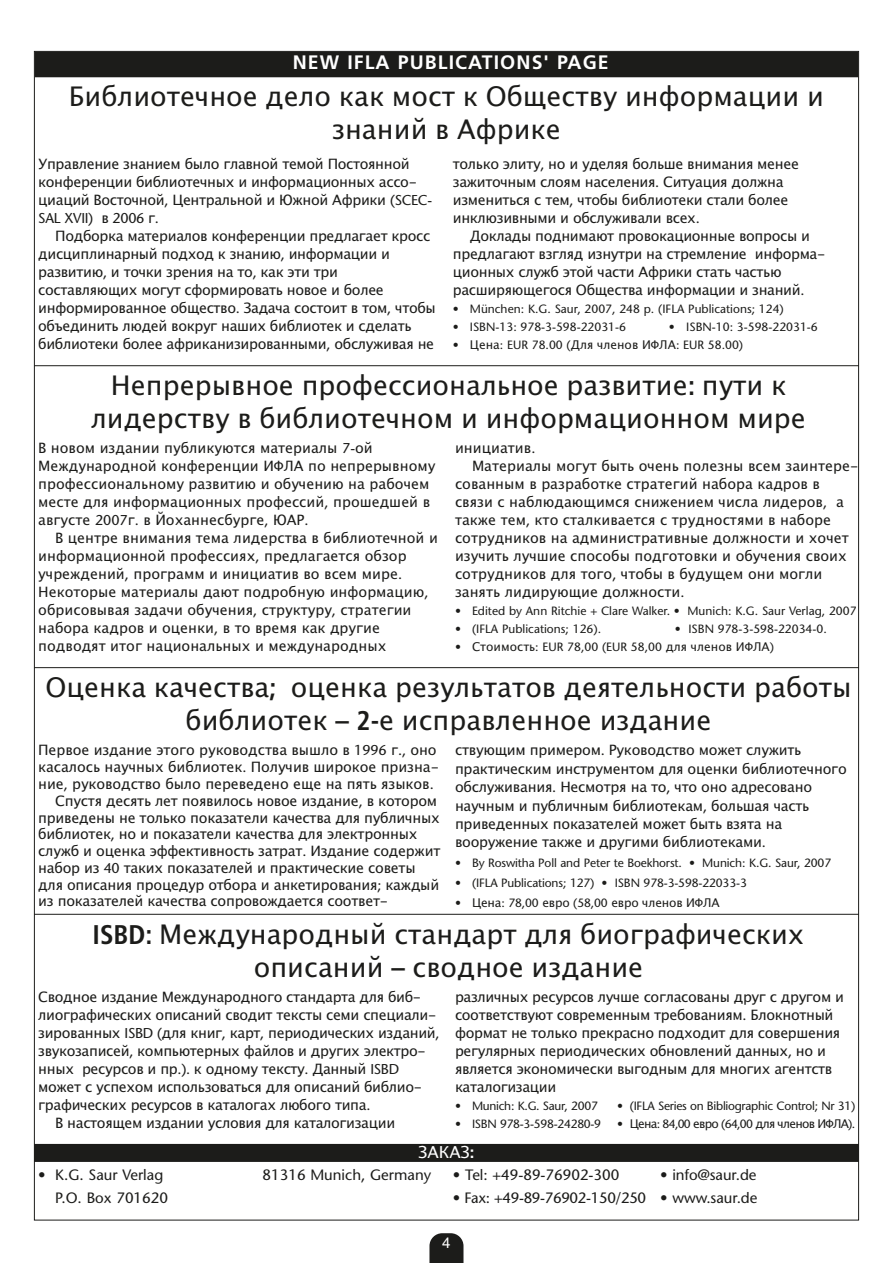
<style>
.page{position:relative;width:893px;height:1263px;background:#fff}
.page>*{position:absolute;margin:0;border:0;box-sizing:border-box;transform-origin:0 0}
.t1{font:27px/32.7px "Lucida Grande";color:#1c1c1a;text-align:center}
.t2{font:700 19.5px "Frutiger";letter-spacing:.055em;color:#fff}
.t3{font:16.5px "Lucida Grande";color:#fff}
.t4{font:15px/22.5px "Stone Sans";color:#1c1c1a}
.t5{font:15px "Stone Sans";letter-spacing:-.025em;color:#1c1c1a}
.t6{font:15px "Helvetica";color:#fff}
.t7{font:14.25px/18px "Lucida Grande";letter-spacing:-.02em;color:#1c1c1a}
.t8{font:14.25px/18px "Lucida Grande";color:#1c1c1a}
.t9{font:14.25px "Stone Sans";letter-spacing:-.025em;color:#1c1c1a}
.t10{font:12px "Stone Sans";color:#1c1c1a}
.t11{font:12px "Stone Sans";letter-spacing:-.025em;color:#1c1c1a}
.t12{font:12px "Lucida Grande";letter-spacing:-.015em;color:#1c1c1a}
.t13{font:12px "Lucida Grande";letter-spacing:-.065em;color:#1c1c1a}
.s1{font-family:"Stone Sans"}
.s2{font-family:"Lucida Grande"}
.s3{font-family:"Frutiger";font-weight:700;font-stretch:condensed}
.s4{font-family:"Frutiger";font-weight:700}
</style>
<div class="page">
<div style="left:35px;top:52px;width:823px;height:25px;background:#1c1c1a"></div>
<svg style="left:429px;top:1233px;width:34px;height:29px"></svg>
<hr style="left:34px;top:365px;width:825px;height:1px;background:#1c1c1a">
<hr style="left:34px;top:667px;width:825px;height:1px;background:#1c1c1a">
<hr style="left:34px;top:914px;width:825px;height:1px;background:#1c1c1a">
<div style="left:34px;top:1144px;width:825px;height:18px;background:#1c1c1a"></div>
<h2 class="t2" style="left:293px;top:54px;width:318px">NEW IFLA PUBLICATIONS' PAGE</h2>
<h1 class="t1" style="left:69px;top:81px;width:757px">Библиотечное дело как мост к Обществу информации и знаний в Африке</h1>
<p class="t7" style="left:38px;top:155px;width:395px">Управление знанием было главной темой Постоянной конференции библиотечных и информационных ассо&shy;циаций Восточной<span class="s1">,</span> Центральной и Южной Африки <span class="s1">(SCEC-</span></p>
<p class="t9" style="left:38px;top:212px;width:122px">SAL XVII) <span class="s2">в</span> 2006 <span class="s2">г</span>.</p>
<p class="t7" style="left:38px;top:227px;width:399px;text-indent:17px">Подборка материалов конференции предлагает кросс дисциплинарный подход к знанию<span class="s1">,</span> информации и развитию<span class="s1">,</span> и точки зрения на то<span class="s1">,</span> как эти три составляющих могут сформировать новое и более информированное общество<span class="s1">.</span> Задача состоит в том<span class="s1">,</span> чтобы объединить людей вокруг наших библиотек и сделать библиотеки более африканизированными<span class="s1">,</span> обслуживая не</p>
<p class="t7" style="left:453px;top:155px;width:348px">только элиту<span class="s1">,</span> но и уделяя больше внимания менее зажиточным слоям населения<span class="s1">.</span> Ситуация должна измениться с тем<span class="s1">,</span> чтобы библиотеки стали более инклюзивными и обслуживали всех<span class="s1">.</span></p>
<p class="t7" style="left:453px;top:227px;width:374px;text-indent:17px">Доклады поднимают провокационные вопросы и предлагают взгляд изнутри на стремление информа&shy;ционных служб этой части Африки стать частью расширяющегося Общества информации и знаний<span class="s1">.</span></p>
<p class="t10" style="left:453px;top:304px;width:332px">• München: K.G. Saur, 2007, 248 p. (IFLA Publications; 124)</p>
<p class="t10" style="left:453px;top:322px;width:175px">• ISBN-13: 978-3-598-22031-6</p>
<p class="t10" style="left:669px;top:322px;width:150px">• ISBN-10: 3-598-22031-6</p>
<p class="t10" style="left:453px;top:340px;width:292px">• <span class="s2">Цена</span>: EUR 78.00 (<span class="s2">Для членов ИФЛА</span>: EUR 58.00)</p>
<h1 class="t1" style="left:91px;top:370px;width:716px">Непрерывное профессиональное развитие<span class="s3">:</span> пути к лидерству в библиотечном и информационном мире</h1>
<p class="t8" style="left:38px;top:439px;width:399px">В новом издании публикуются материалы <span class="s1">7-</span>ой Международной конференции ИФЛА по непрерывному профессиональному развитию и обучению на рабочем месте для информационных профессий<span class="s1">,</span> прошедшей в августе <span class="s1">2007</span>г<span class="s1">.</span> в Йоханнесбурге<span class="s1">,</span> ЮАР<span class="s1">.</span></p>
<p class="t8" style="left:38px;top:529px;width:401px;text-indent:17px">В центре внимания тема лидерства в библиотечной и информационной профессиях<span class="s1">,</span> предлагается обзор учреждений<span class="s1">,</span> программ и инициатив во всем мире<span class="s1">.<br></span>Некоторые материалы дают подробную информацию<span class="s1">, </span>обрисовывая задачи обучения<span class="s1">,</span> структуру<span class="s1">,</span> стратегии набора кадров и оценки<span class="s1">,</span> в то время как другие подводят итог национальных и международных</p>
<p class="t8" style="left:455px;top:439px;width:82px">инициатив<span class="s1">.</span></p>
<p class="t8" style="left:472px;top:457px;width:388px">Материалы могут быть очень полезны всем заинтере-</p>
<p class="t8" style="left:455px;top:475px;width:367px">сованным в разработке стратегий набора кадров в</p>
<p class="t8" style="left:455px;top:493px;width:391px">связи с наблюдающимся снижением числа лидеров<span class="s1">,</span> а</p>
<p class="t8" style="left:455px;top:511px;width:378px">также тем<span class="s1">,</span> кто сталкивается с трудностями в наборе</p>
<p class="t8" style="left:455px;top:529px;width:395px">сотрудников на административные должности и хочет</p>
<p class="t8" style="left:455px;top:547px;width:393px">изучить лучшие способы подготовки и обучения своих</p>
<p class="t8" style="left:455px;top:565px;width:369px">сотрудников для того<span class="s1">,</span> чтобы в будущем они могли</p>
<p class="t8" style="left:455px;top:583px;width:231px">занять лидирующие должности<span class="s1">.</span></p>
<p class="t10" style="left:455px;top:607px;width:403px">• Edited by Ann Ritchie + Clare Walker. • Munich: K.G. Saur Verlag, 2007</p>
<p class="t10" style="left:455px;top:625px;width:148px">• (IFLA Publications; 126).</p>
<p class="t10" style="left:675px;top:625px;width:153px">• ISBN 978-3-598-22034-0.</p>
<p class="t12" style="left:455px;top:640px;width:320px"><span class="s1">•</span> Стоимость<span class="s1">: EUR 78,00 (EUR 58,00</span> для членов ИФЛА<span class="s1">)</span></p>
<h1 class="t1" style="left:45px;top:672px;width:807px">Оценка качества<span class="s3">;</span> оценка результатов деятельности работы библиотек <span class="s3">– 2-</span>е исправленное издание</h1>
<p class="t7" style="left:38px;top:741px;width:400px">Первое издание этого руководства вышло в <span class="s1">1996</span> г<span class="s1">.,</span> оно</p>
<p class="t7" style="left:38px;top:758px;width:402px">касалось научных библиотек<span class="s1">.</span> Получив широкое призна-</p>
<p class="t7" style="left:38px;top:775px;width:397px">ние<span class="s1">,</span> руководство было переведено еще на пять языков<span class="s1">.</span></p>
<p class="t7" style="left:55px;top:792px;width:383px">Спустя десять лет появилось новое издание<span class="s1">,</span> в котором</p>
<p class="t7" style="left:38px;top:808px;width:403px">приведены не только показатели качества для публичных</p>
<p class="t7" style="left:38px;top:825px;width:381px">библиотек<span class="s1">,</span> но и показатели качества для электронных</p>
<p class="t7" style="left:38px;top:842px;width:404px">служб и оценка эффективность затрат<span class="s1">.</span> Издание содержит</p>
<p class="t7" style="left:38px;top:859px;width:379px">набор из <span class="s1">40</span> таких показателей и практические советы</p>
<p class="t7" style="left:38px;top:876px;width:402px">для описания процедур отбора и анкетирования<span class="s1">;</span> каждый</p>
<p class="t7" style="left:38px;top:892px;width:351px">из показателей качества сопровождается соответ-</p>
<p class="t7" style="left:455px;top:741px;width:393px;line-height:18.5px">ствующим примером<span class="s1">.</span> Руководство может служить практическим инструментом для оценки библиотечного обслуживания<span class="s1">.</span> Несмотря на то<span class="s1">,</span> что оно адресовано научным и публичным библиотекам<span class="s1">,</span> большая часть приведенных показателей может быть взята на вооружение также и другими библиотеками<span class="s1">.</span></p>
<p class="t10" style="left:455px;top:858px;width:378px">• By Roswitha Poll and Peter te Boekhorst. • Munich: K.G. Saur, 2007</p>
<p class="t10" style="left:455px;top:878px;width:293px">• (IFLA Publications; 127) • ISBN 978-3-598-22033-3</p>
<p class="t12" style="left:455px;top:896px;width:266px"><span class="s1">•</span> Цена<span class="s1">: 78,00</span> евро <span class="s1">(58,00</span> евро членов ИФЛА</p>
<h1 class="t1" style="left:93px;top:918px;width:713px"><span class="s3">ISBD:</span> Международный стандарт для биографических описаний <span class="s3">–</span> сводное издание</h1>
<p class="t7" style="left:38px;top:988px;width:384px">Сводное издание Международного стандарта для биб-</p>
<p class="t7" style="left:38px;top:1006px;width:400px">лиографических описаний сводит тексты семи специали-</p>
<p class="t7" style="left:38px;top:1024px;width:403px">зированных <span class="s1">ISBD (</span>для книг<span class="s1">,</span> карт<span class="s1">,</span> периодических изданий<span class="s1">,</span></p>
<p class="t7" style="left:38px;top:1042px;width:389px">звукозаписей<span class="s1">,</span> компьютерных файлов и других электро-</p>
<p class="t7" style="left:38px;top:1060px;width:362px">нных ресурсов и пр<span class="s1">.).</span> к одному тексту<span class="s1">.</span> Данный <span class="s1">ISBD</span></p>
<p class="t7" style="left:38px;top:1078px;width:385px">может с успехом использоваться для описаний библио-</p>
<p class="t7" style="left:38px;top:1096px;width:334px">графических ресурсов в каталогах любого типа<span class="s1">.</span></p>
<p class="t7" style="left:55px;top:1114px;width:342px">В настоящем издании условия для каталогизации</p>
<p class="t7" style="left:455px;top:988px;width:391px">различных ресурсов лучше согласованы друг с другом и соответствуют современным требованиям<span class="s1">.</span> Блокнотный формат не только прекрасно подходит для совершения регулярных периодических обновлений данных<span class="s1">,</span> но и является экономически выгодным для многих агентств каталогизации</p>
<p class="t11" style="left:455px;top:1101px;width:144px">• Munich: K.G. Saur, 2007</p>
<p class="t11" style="left:617px;top:1101px;width:240px">• (IFLA Series on Bibliographic Control; Nr 31)</p>
<p class="t11" style="left:455px;top:1119px;width:148px">• ISBN 978-3-598-24280-9</p>
<p class="t13" style="left:617px;top:1117px;width:240px"><span class="s1">•</span> Цена<span class="s1">: 84,00</span> евро <span class="s1">(64,00</span> для членов ИФЛА<span class="s1">).</span></p>
<p class="t3" style="left:419px;top:1142px;width:57px">ЗАКАЗ<span class="s4">:</span></p>
<p class="t4" style="left:55px;top:1165px;width:114px;text-indent:-17px">• K.G. Saur Verlag<br>P.O. Box 701620</p>
<p class="t4" style="left:263px;top:1165px;width:170px">81316 Munich, Germany</p>
<p class="t4" style="left:453px;top:1165px;width:168px">• Tel: +49-89-76902-300</p>
<p class="t5" style="left:453px;top:1192px;width:195px">• Fax: +49-89-76902-150/250</p>
<p class="t6" style="left:442px;top:1237px;width:10px">4</p>
<p class="t4" style="left:660px;top:1165px;width:98px">• info@saur.de</p>
<p class="t4" style="left:660px;top:1188px;width:99px">• www.saur.de</p>
</div>
